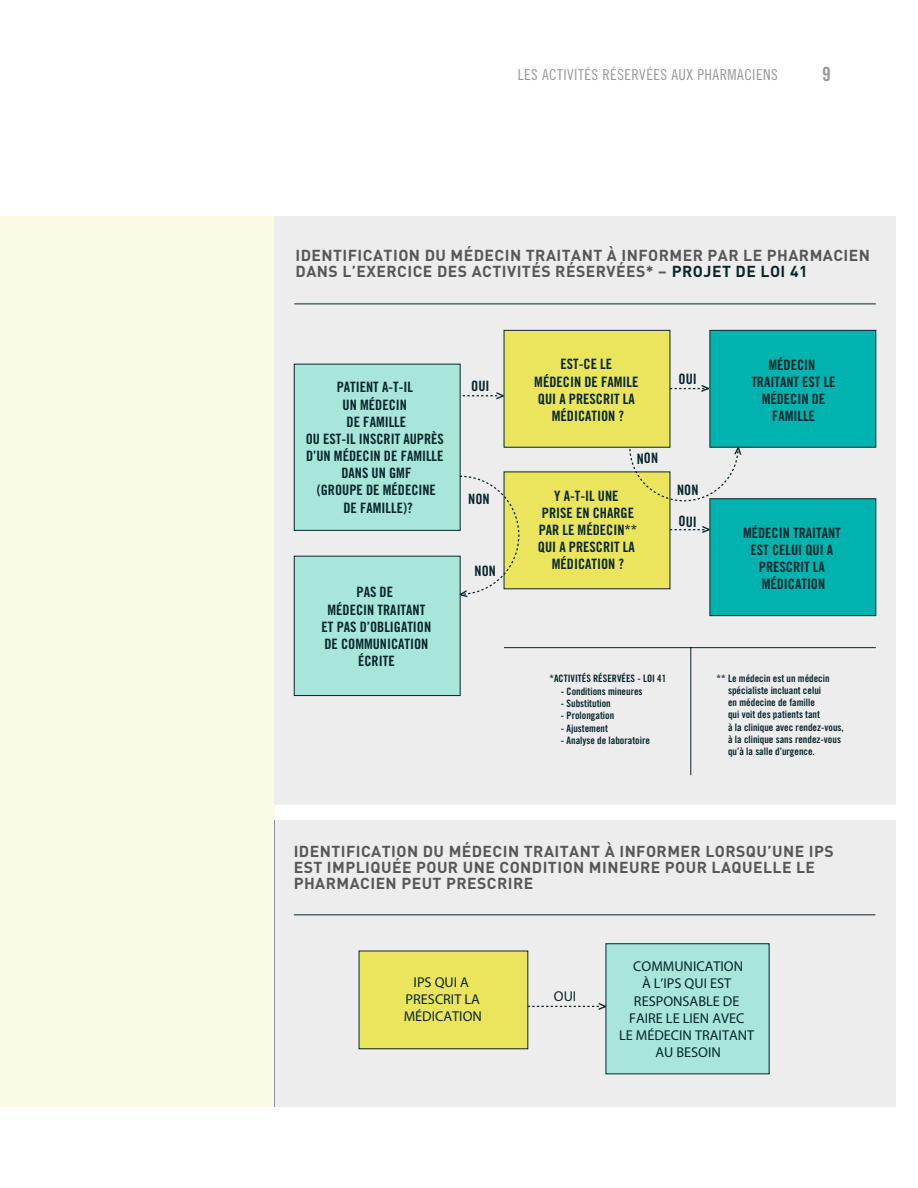
<style>
.page{position:relative;width:918px;height:1188px;background:#fff}
.page>*{position:absolute;margin:0;border:0;box-sizing:border-box;transform-origin:0 0}
.t1{font:19.5px "Trade Gothic Bold Cond Twenty";color:#959899}
.t2{font:700 15.75px/15.8px "DIN";letter-spacing:.03em;color:#575756}
.t3{font:15px "Trade Gothic Cond Eighteen";letter-spacing:.03em;color:#959899}
.t4{font:14.25px/17.1px "Trade Gothic Bold Cond Twenty";color:#08262c;text-align:center}
.t5{font:10.2px/12.3px "Trade Gothic Bold Cond Twenty";color:#08262c}
.s1{color:#08262c}
</style>
<div class="page">
<div style="left:0;top:216px;width:274px;height:891px;background:#fafae5"></div>
<div style="left:275px;top:216px;width:621px;height:589px;background:#ededed"></div>
<hr style="left:690px;top:648px;width:1px;height:127px;background:#08262c">
<hr style="left:504px;top:647px;width:372px;height:1px;background:#08262c">
<hr style="left:294px;top:303px;width:582px;height:1px;background:#08262c">
<svg style="left:670px;top:385px;width:39px;height:7px"></svg>
<svg style="left:463px;top:392px;width:41px;height:7px"></svg>
<div style="left:294px;top:364px;width:167px;height:167px;background:#a7e6d9;border:1px solid #08262c"></div>
<div style="left:294px;top:556px;width:167px;height:140px;background:#a7e6d9;border:1px solid #08262c"></div>
<div style="left:504px;top:330px;width:166px;height:118px;background:#eae55c;border:1px solid #08262c"></div>
<div style="left:709px;top:330px;width:167px;height:118px;background:#00b3ae;border:1px solid #08262c"></div>
<div style="left:709px;top:498px;width:167px;height:118px;background:#00b3ae;border:1px solid #08262c"></div>
<div style="left:275px;top:820px;width:621px;height:287px;background:#ededed"></div>
<div style="left:359px;top:951px;width:169px;height:98px;background:#eae55c"></div>
<div style="left:606px;top:944px;width:163px;height:130px;background:#a7e6d9"></div>
<hr style="left:294px;top:914px;width:581px;height:1px;background:#08262c">
<svg style="left:528px;top:1003px;width:78px;height:7px"></svg>
<svg style="left:458px;top:445px;width:283px;height:152px"></svg>
<p class="t3" style="left:518px;top:66px;width:262px">LES ACTIVITÉS RÉSERVÉES AUX PHARMACIENS</p>
<h1 class="t1" style="left:822px;top:62px;width:10px">9</h1>
<p class="t2" style="left:296px;top:247px;width:576px">IDENTIFICATION DU MÉDECIN TRAITANT À INFORMER PAR LE PHARMACIEN<br>DANS L’EXERCICE DES ACTIVITÉS RÉSERVÉES* − <span class="s1">PROJET DE LOI 41</span></p>
<p class="t4" style="left:337px;top:379px;width:78px">PATIENT A-T-IL</p>
<p class="t4" style="left:471px;top:378px;width:20px">OUI</p>
<p class="t4" style="left:306px;top:396px;width:140px">UN MÉDECIN<br>DE FAMILLE<br>OU EST-IL INSCRIT AUPRÈS<br>D’UN MÉDECIN DE FAMILLE<br>DANS UN GMF<br>(GROUPE DE MÉDECINE<br>DE FAMILLE)?</p>
<p class="t4" style="left:468px;top:490px;width:23px">NON</p>
<p class="t4" style="left:322px;top:584px;width:111px">PAS DE<br>MÉDECIN TRAITANT<br>ET PAS D’OBLIGATION<br>DE COMMUNICATION<br>ÉCRITE</p>
<p class="t4" style="left:534px;top:356px;width:106px">EST-CE LE<br>MÉDECIN DE FAMILE<br>QUI A PRESCRIT LA<br>MÉDICATION ?</p>
<p class="t4" style="left:751px;top:356px;width:86px">MÉDECIN<br>TRAITANT EST LE<br>MÉDECIN DE<br>FAMILLE</p>
<p class="t4" style="left:679px;top:370px;width:20px">OUI</p>
<p class="t4" style="left:538px;top:487px;width:101px">Y A-T-IL UNE<br>PRISE EN CHARGE<br>PAR LE MÉDECIN**<br>QUI A PRESCRIT LA<br>MÉDICATION ?</p>
<p class="t4" style="left:679px;top:513px;width:20px">OUI</p>
<p class="t4" style="left:743px;top:524px;width:99px">MÉDECIN TRAITANT<br>EST CELUI QUI A<br>PRESCRIT LA<br>MÉDICATION</p>
<p class="t5" style="left:550px;top:673px;width:118px">*ACTIVITÉS RÉSERVÉES - LOI 41</p>
<p class="t5" style="left:561px;top:685px;width:83px">- Conditions mineures</p>
<p class="t5" style="left:561px;top:697px;width:51px">- Substitution</p>
<p class="t5" style="left:561px;top:709px;width:55px">- Prolongation</p>
<p class="t5" style="left:561px;top:722px;width:49px">- Ajustement</p>
<p class="t5" style="left:561px;top:734px;width:91px">- Analyse de laboratoire</p>
<p class="t5" style="left:728px;top:672px;width:117px;text-indent:-12px">** Le médecin est un médecin spécialiste incluant celui<br>en médecine de famille<br>qui voit des patients tant<br>à la clinique avec rendez-vous, à la clinique sans rendez-vous qu’à la salle d’urgence.</p>
<p class="t2" style="left:294px;top:843px;width:542px">IDENTIFICATION DU MÉDECIN TRAITANT À INFORMER LORSQU’UNE IPS<br>EST IMPLIQUÉE POUR UNE CONDITION MINEURE POUR LAQUELLE LE<br>PHARMACIEN PEUT PRESCRIRE</p>
<p class="t4" style="left:404px;top:974px;width:80px">IPS QUI A<br>PRESCRIT LA<br>MÉDICATION</p>
<p class="t4" style="left:554px;top:987px;width:24px">OUI</p>
<p class="t4" style="left:619px;top:958px;width:137px">COMMUNICATION<br>À L’IPS QUI EST<br>RESPONSABLE DE<br>FAIRE LE LIEN AVEC<br>LE MÉDECIN TRAITANT<br>AU BESOIN</p>
</div>
